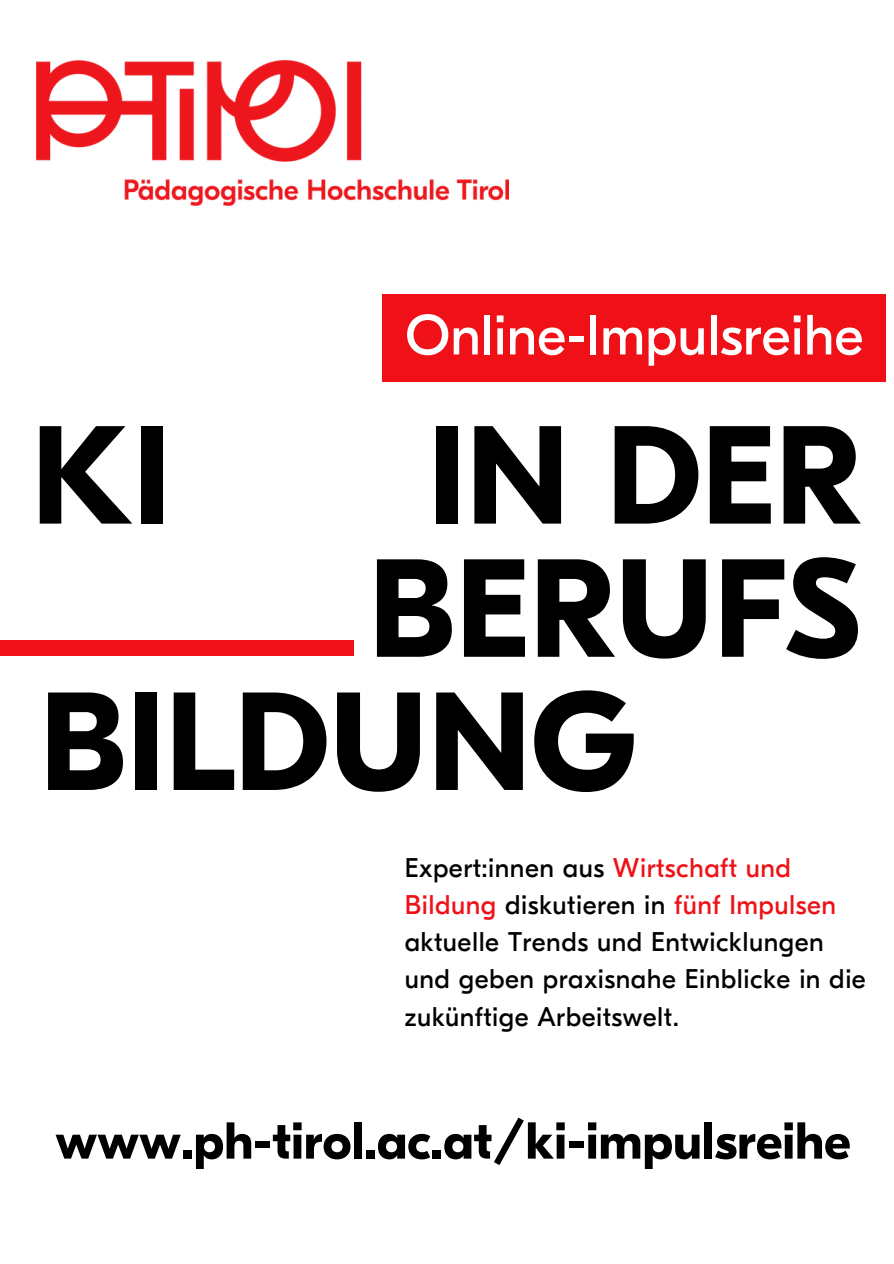
<style>
.page{position:relative;width:894px;height:1264px;background:#fff}
.page>*{position:absolute;margin:0;border:0;box-sizing:border-box;transform-origin:0 0}
.t1{font:700 139.2px "GT Eesti Display";color:#000}
.t2{font:56.4px "GT Eesti Display";color:#fff}
.t3{font:700 51.75px "GT Eesti Display";color:#000}
.t4{font:27px/37.2px "GT Eesti Display";letter-spacing:.015em;color:#000}
.s1{color:#ef1117}
.s2{color:#ee1117}
</style>
<div class="page">
<div style="left:0;top:639px;width:353px;height:16px;background:#ef1117"></div>
<img style="left:37px;top:60px;width:471px;height:145px">
<div style="left:382px;top:293px;width:503px;height:88px;background:#ef1117"></div>
<h2 class="t2" style="left:405px;top:304px;width:460px">Online-Impulsreihe</h2>
<p class="t1" style="left:31px;top:398px;width:141px">KI</p>
<p class="t1" style="left:427px;top:398px;width:435px">IN DER</p>
<p class="t1" style="left:368px;top:531px;width:494px">BERUFS</p>
<p class="t1" style="left:40px;top:664px;width:597px">BILDUNG</p>
<h1 class="t4" style="left:404px;top:849px;width:462px">Expert:innen aus <span class="s1">Wirtschaft und Bildung</span> diskutieren in <span class="s2">fünf Impulsen </span>aktuelle Trends und Entwicklungen und geben praxisnahe Einblicke in die zukünftige Arbeitswelt.</h1>
<p class="t3" style="left:55px;top:1111px;width:796px">www.ph-tirol.ac.at/ki-impulsreihe</p>
</div>
